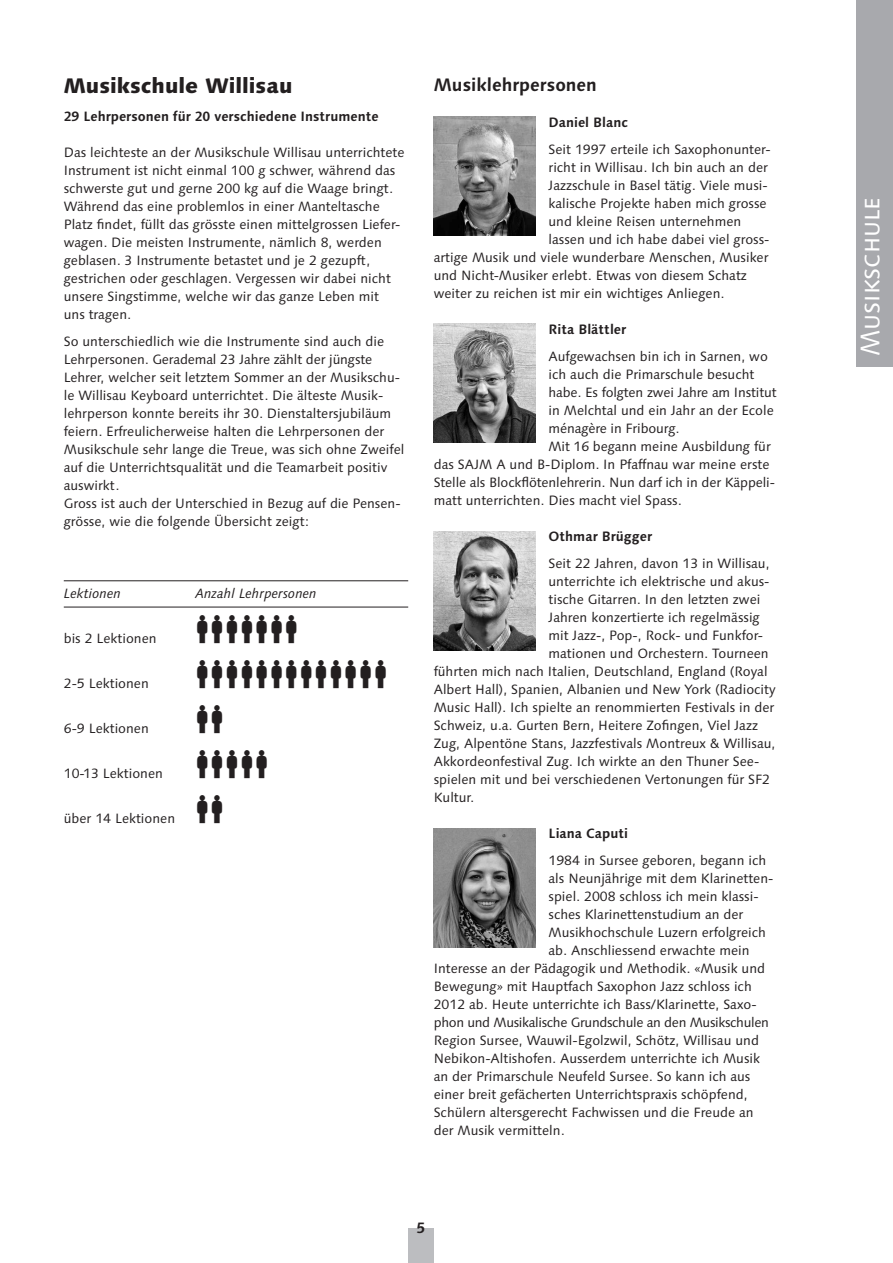
<style>
.page{position:relative;width:893px;height:1263px;background:#fff}
.page>*{position:absolute;margin:0;border:0;box-sizing:border-box;transform-origin:0 0}
.t1{font:49.5px "Communications P02";color:#231f20}
.t2{font:27px "Linotype Syntax SC";color:#fff}
.t3{font:800 21px "Linotype Syntax";color:#231f20}
.t4{font:700 18px "Linotype Syntax";color:#231f20}
.t5{font:700 15px "Linotype Syntax";color:#231f20}
.t6{font:13.5px/18px "Linotype Syntax";color:#231f20}
.t7{font:700 13.5px "Linotype Syntax";color:#231f20}
.t8{font:13.5px "Linotype Syntax";letter-spacing:-.025em;color:#231f20}
.t9{font:italic 13.5px "Linotype Syntax";color:#231f20}
</style>
<div class="page">
<div style="left:408px;top:1228px;width:26px;height:35px;background:#bcbdc0"></div>
<div style="left:856px;top:0;width:37px;height:366px;background:#a8a9ad"></div>
<img style="left:434px;top:117px;width:102px;height:119px">
<img style="left:434px;top:324px;width:102px;height:119px">
<img style="left:434px;top:531px;width:102px;height:119px">
<img style="left:434px;top:828px;width:102px;height:119px">
<hr style="left:64px;top:580px;width:344px;height:1px;background:#231f20">
<hr style="left:64px;top:607px;width:344px;height:1px;background:#231f20">
<h3 class="t3" style="left:64px;top:72px;width:230px">Musikschule Willisau</h3>
<p class="t7" style="left:64px;top:108px;width:316px">29 Lehrpersonen für 20 verschiedene Instrumente</p>
<p class="t6" style="left:64px;top:144px;width:342px">Das leichteste an der Musikschule Willisau unterrichtete Instrument ist nicht einmal 100 g schwer, während das schwerste gut und gerne 200 kg auf die Waage bringt.<br>Während das eine problemlos in einer Manteltasche Platz findet, füllt das grösste einen mittelgrossen Liefer&shy;wagen. Die meisten Instrumente, nämlich 8, werden geblasen. 3 Instrumente betastet und je 2 gezupft, gestrichen oder geschlagen. Vergessen wir dabei nicht unsere Singstimme, welche wir das ganze Leben mit<br>uns tragen.</p>
<p class="t6" style="left:64px;top:333px;width:342px">So unterschiedlich wie die Instrumente sind auch die Lehrpersonen. Gerademal 23 Jahre zählt der jüngste Lehrer, welcher seit letztem Sommer an der Musikschu&shy;le Willisau Keyboard unterrichtet. Die älteste Musik&shy;lehrperson konnte bereits ihr 30. Dienstaltersjubiläum feiern. Erfreulicherweise halten die Lehrpersonen der Musikschule sehr lange die Treue, was sich ohne Zweifel auf die Unterrichtsqualität und die Teamarbeit positiv auswirkt.<br>Gross ist auch der Unterschied in Bezug auf die Pensen&shy;grösse, wie die folgende Übersicht zeigt:</p>
<p class="t9" style="left:64px;top:585px;width:59px">Lektionen</p>
<p class="t9" style="left:195px;top:585px;width:123px">Anzahl Lehrpersonen</p>
<p class="t6" style="left:64px;top:630px;width:94px">bis 2 Lektionen</p>
<h1 class="t1" style="left:178px;top:598px;width:140px">%%%%%%%</h1>
<p class="t6" style="left:64px;top:675px;width:87px">2-5 Lektionen</p>
<p class="t6" style="left:64px;top:720px;width:87px">6-9 Lektionen</p>
<p class="t6" style="left:64px;top:765px;width:101px">10-13 Lektionen</p>
<p class="t6" style="left:64px;top:810px;width:113px">über 14 Lektionen</p>
<h1 class="t1" style="left:178px;top:643px;width:229px">%%%%%%%%%%%%%</h1>
<h1 class="t1" style="left:178px;top:688px;width:66px">%%</h1>
<h1 class="t1" style="left:178px;top:733px;width:110px">%%%%%</h1>
<h1 class="t1" style="left:178px;top:778px;width:66px">%%</h1>
<h3 class="t4" style="left:434px;top:73px;width:165px">Musiklehrpersonen</h3>
<p class="t7" style="left:549px;top:114px;width:81px">Daniel Blanc</p>
<p class="t6" style="left:549px;top:140px;width:224px">Seit 1997 erteile ich Saxophonunter-</p>
<p class="t6" style="left:549px;top:158px;width:221px">richt in Willisau. Ich bin auch an der</p>
<p class="t6" style="left:549px;top:176px;width:221px">Jazzschule in Basel tätig. Viele musi-</p>
<p class="t6" style="left:549px;top:194px;width:220px">kalische Projekte haben mich grosse</p>
<p class="t6" style="left:549px;top:212px;width:194px">und kleine Reisen unternehmen</p>
<p class="t6" style="left:549px;top:230px;width:223px">lassen und ich habe dabei viel gross-</p>
<p class="t6" style="left:434px;top:248px;width:336px">artige Musik und viele wunderbare Menschen, Musiker</p>
<p class="t6" style="left:434px;top:266px;width:315px">und Nicht-Musiker erlebt. Etwas von diesem Schatz</p>
<p class="t6" style="left:434px;top:284px;width:292px">weiter zu reichen ist mir ein wichtiges Anliegen.</p>
<p class="t7" style="left:549px;top:321px;width:79px">Rita Blättler</p>
<p class="t6" style="left:549px;top:347px;width:221px">Aufgewachsen bin ich in Sarnen, wo</p>
<p class="t6" style="left:549px;top:365px;width:207px">ich auch die Primarschule besucht</p>
<p class="t6" style="left:549px;top:383px;width:230px">habe. Es folgten zwei Jahre am Institut</p>
<p class="t6" style="left:549px;top:401px;width:227px">in Melchtal und ein Jahr an der Ecole</p>
<p class="t6" style="left:549px;top:419px;width:132px">ménagère in Fribourg.</p>
<p class="t6" style="left:549px;top:437px;width:224px">Mit 16 begann meine Ausbildung für</p>
<p class="t6" style="left:434px;top:455px;width:337px">das SAJM A und B-Diplom. In Pfaffnau war meine erste</p>
<p class="t6" style="left:434px;top:473px;width:343px">Stelle als Blockflötenlehrerin. Nun darf ich in der Käppeli-</p>
<p class="t6" style="left:434px;top:491px;width:249px">matt unterrichten. Dies macht viel Spass.</p>
<p class="t7" style="left:549px;top:528px;width:105px">Othmar Brügger</p>
<p class="t6" style="left:549px;top:554px;width:223px">Seit 22 Jahren, davon 13 in Willisau,</p>
<p class="t6" style="left:549px;top:572px;width:222px">unterrichte ich elektrische und akus-</p>
<p class="t6" style="left:549px;top:590px;width:213px">tische Gitarren. In den letzten zwei</p>
<p class="t6" style="left:549px;top:608px;width:213px">Jahren konzertierte ich regelmässig</p>
<p class="t6" style="left:549px;top:626px;width:216px">mit Jazz-, Pop-, Rock- und Funkfor-</p>
<p class="t6" style="left:549px;top:644px;width:222px">mationen und Orchestern. Tourneen</p>
<p class="t6" style="left:434px;top:662px;width:335px">führten mich nach Italien, Deutschland, England (Royal</p>
<p class="t6" style="left:434px;top:680px;width:343px">Albert Hall), Spanien, Albanien und New York (Radiocity</p>
<p class="t6" style="left:434px;top:698px;width:342px">Music Hall). Ich spielte an renommierten Festivals in der</p>
<p class="t6" style="left:434px;top:716px;width:326px">Schweiz, u.a. Gurten Bern, Heitere Zofingen, Viel Jazz</p>
<p class="t6" style="left:434px;top:734px;width:343px">Zug, Alpentöne Stans, Jazzfestivals Montreux &amp; Willisau,</p>
<p class="t6" style="left:434px;top:752px;width:327px">Akkordeonfestival Zug. Ich wirkte an den Thuner See-</p>
<p class="t6" style="left:434px;top:770px;width:338px">spielen mit und bei verschiedenen Vertonungen für SF2</p>
<p class="t6" style="left:434px;top:788px;width:42px">Kultur.</p>
<p class="t7" style="left:549px;top:825px;width:81px">Liana Caputi</p>
<p class="t6" style="left:549px;top:851px;width:219px">1984 in Sursee geboren, begann ich</p>
<p class="t6" style="left:549px;top:869px;width:226px">als Neunjährige mit dem Klarinetten-</p>
<p class="t6" style="left:549px;top:887px;width:212px">spiel. 2008 schloss ich mein klassi-</p>
<p class="t6" style="left:549px;top:905px;width:196px">sches Klarinettenstudium an der</p>
<p class="t6" style="left:549px;top:923px;width:219px">Musikhochschule Luzern erfolgreich</p>
<p class="t6" style="left:549px;top:941px;width:203px">ab. Anschliessend erwachte mein</p>
<p class="t6" style="left:434px;top:959px;width:333px">Interesse an der Pädagogik und Methodik. «Musik und</p>
<p class="t6" style="left:434px;top:977px;width:320px">Bewegung» mit Hauptfach Saxophon Jazz schloss ich</p>
<p class="t6" style="left:434px;top:995px;width:324px">2012 ab. Heute unterrichte ich Bass/Klarinette, Saxo-</p>
<p class="t8" style="left:434px;top:1014px;width:337px">phon und Musikalische Grundschule an den Musikschulen</p>
<p class="t6" style="left:434px;top:1031px;width:327px">Region Sursee, Wauwil-Egolzwil, Schötz, Willisau und</p>
<p class="t6" style="left:434px;top:1049px;width:328px">Nebikon-Altishofen. Ausserdem unterrichte ich Musik</p>
<p class="t6" style="left:434px;top:1067px;width:318px">an der Primarschule Neufeld Sursee. So kann ich aus</p>
<p class="t6" style="left:434px;top:1085px;width:315px">einer breit gefächerten Unterrichtspraxis schöpfend,</p>
<p class="t6" style="left:434px;top:1103px;width:322px">Schülern altersgerecht Fachwissen und die Freude an</p>
<p class="t6" style="left:434px;top:1121px;width:132px">der Musik vermitteln.</p>
<p class="t5" style="left:417px;top:1219px;width:10px">5</p>
<h2 class="t2" style="left:854px;top:356px;width:160px;rotate:-90deg">Musikschule</h2>
</div>
